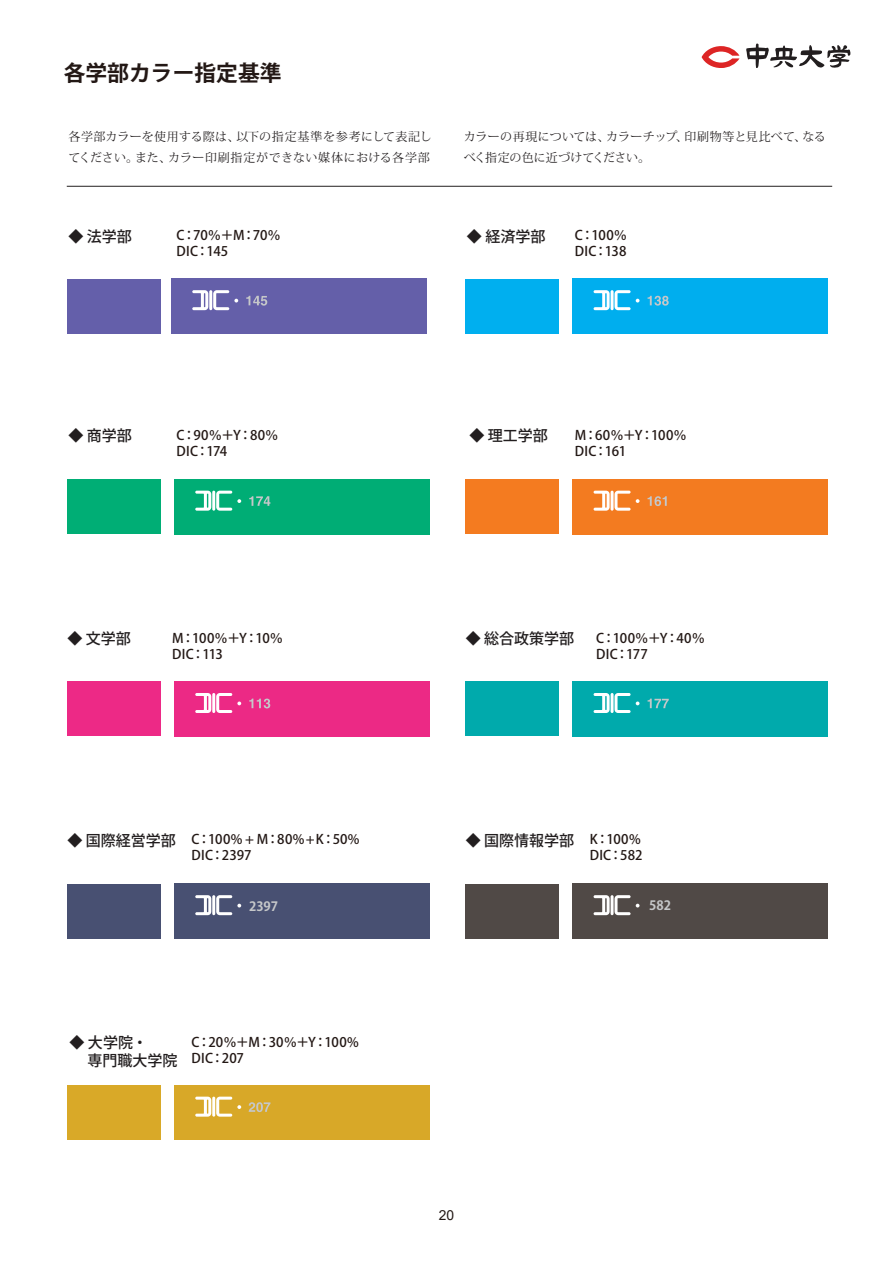
<style>
.page{position:relative;width:893px;height:1263px;background:#fff}
.page>*{position:absolute;margin:0;border:0;box-sizing:border-box;transform-origin:0 0}
.t1{font:700 21.75px "Koz Go Pro";color:#231815}
.t2{font:500 15px/18px "Koz Go Pro";color:#221e1f}
.t3{font:13.8px "Arial";color:#231815}
.t4{font:500 13.2px/15.9px "Koz Go Pro";letter-spacing:.01em;color:#231815}
.t5{font:500 13.2px/15.9px "Koz Go Pro";letter-spacing:-.035em;color:#231815}
.t6{font:700 12.75px "Koz Go Pr 6 N";color:#c5c7c9}
.t7{font:12px/21px "Koz Min Pro";letter-spacing:.025em;color:#221e1f}
.t8{font:12px/21px "Koz Min Pro";color:#221e1f}
.s1{font-size:15px;color:#221e1f}
.s2{font-size:13.2px;color:#231815}
</style>
<div class="page">
<svg style="left:746px;top:43px;width:104px;height:25px"></svg>
<svg style="left:702px;top:46px;width:37px;height:22px"></svg>
<hr style="left:67px;top:186px;width:765px;height:1px;background:#221e1f">
<div style="left:68px;top:279px;width:93px;height:55px;background:#645faa"></div>
<div style="left:171px;top:279px;width:255px;height:55px;background:#645fa9"></div>
<svg style="left:192px;top:290px;width:46px;height:20px"></svg>
<svg style="left:246px;top:296px;width:21px;height:10px"></svg>
<div style="left:466px;top:279px;width:93px;height:55px;background:#00afef"></div>
<div style="left:572px;top:279px;width:255px;height:55px;background:#00aeee"></div>
<svg style="left:594px;top:290px;width:45px;height:20px"></svg>
<svg style="left:647px;top:296px;width:22px;height:10px"></svg>
<div style="left:68px;top:479px;width:93px;height:55px;background:#00ae75"></div>
<div style="left:174px;top:479px;width:255px;height:55px;background:#00ad75"></div>
<svg style="left:195px;top:491px;width:46px;height:20px"></svg>
<svg style="left:249px;top:496px;width:21px;height:10px"></svg>
<div style="left:68px;top:681px;width:93px;height:55px;background:#ed2986"></div>
<div style="left:174px;top:681px;width:255px;height:56px;background:#ec2985"></div>
<svg style="left:195px;top:693px;width:46px;height:20px"></svg>
<svg style="left:249px;top:699px;width:21px;height:9px"></svg>
<div style="left:68px;top:1085px;width:93px;height:55px;background:#d9a928"></div>
<div style="left:174px;top:1085px;width:255px;height:55px;background:#d8a828"></div>
<svg style="left:195px;top:1097px;width:46px;height:20px"></svg>
<svg style="left:249px;top:1102px;width:21px;height:10px"></svg>
<div style="left:466px;top:884px;width:93px;height:55px;background:#504946"></div>
<div style="left:572px;top:884px;width:255px;height:55px;background:#504946"></div>
<svg style="left:594px;top:895px;width:45px;height:20px"></svg>
<div style="left:68px;top:884px;width:93px;height:55px;background:#485072"></div>
<div style="left:174px;top:884px;width:255px;height:55px;background:#485072"></div>
<svg style="left:195px;top:895px;width:46px;height:20px"></svg>
<div style="left:466px;top:479px;width:93px;height:55px;background:#f47b20"></div>
<div style="left:572px;top:479px;width:255px;height:55px;background:#f37b20"></div>
<svg style="left:594px;top:491px;width:45px;height:20px"></svg>
<svg style="left:647px;top:496px;width:20px;height:10px"></svg>
<div style="left:466px;top:681px;width:93px;height:55px;background:#00aaac"></div>
<div style="left:572px;top:681px;width:255px;height:56px;background:#00aaac"></div>
<svg style="left:594px;top:693px;width:45px;height:20px"></svg>
<svg style="left:647px;top:699px;width:22px;height:9px"></svg>
<h1 class="t1" style="left:64px;top:59px;width:219px">各学部カラー指定基準</h1>
<p class="t7" style="left:68px;top:126px;width:365px">各学部カラーを使用する際は、以下の指定基準を参考にして表記してください。また、カラー印刷指定ができない媒体における各学部</p>
<p class="t8" style="left:464px;top:126px;width:364px">カラーの再現については、カラーチップ、印刷物等と見比べて、なるべく指定の色に近づけてください。</p>
<p class="t2" style="left:68px;top:228px;width:65px">◆ 法学部</p>
<p class="t4" style="left:177px;top:228px;width:106px">C：70％＋M：70％<br>DIC：145</p>
<p class="t2" style="left:467px;top:228px;width:80px">◆ 経済学部</p>
<p class="t4" style="left:575px;top:228px;width:54px">C：100％<br>DIC：138</p>
<p class="t2" style="left:68px;top:427px;width:65px">◆ 商学部</p>
<p class="t4" style="left:177px;top:427px;width:103px">C：90％＋Y：80％<br>DIC：174</p>
<p class="t2" style="left:469px;top:427px;width:80px">◆ 理工学部</p>
<p class="t4" style="left:575px;top:427px;width:113px">M：60％＋Y：100％<br>DIC：161</p>
<p class="t2" style="left:68px;top:630px;width:65px">◆ 文学部</p>
<p class="t5" style="left:172px;top:630px;width:112px">M：100％＋Y：10％<br>DIC：113</p>
<p class="t2" style="left:466px;top:630px;width:110px">◆ 総合政策学部</p>
<p class="t4" style="left:596px;top:630px;width:110px">C：100％＋Y：40％<br>DIC：177</p>
<p class="t4" style="left:192px;top:832px;width:169px;text-indent:-124px"><span class="s1">◆ 国際経営学部</span> C：100% + M：80%+K：50%<br>DIC：2397</p>
<p class="t2" style="left:466px;top:832px;width:176px">◆ 国際情報学部 <span class="s2">K：100%</span></p>
<p class="t4" style="left:590px;top:848px;width:54px">DIC：582</p>
<p class="t6" style="left:249px;top:899px;width:31px">2397</p>
<p class="t6" style="left:649px;top:898px;width:23px">582</p>
<p class="t2" style="left:87px;top:1035px;width:91px;text-indent:-18px">◆ 大学院・<br>専門職大学院</p>
<p class="t4" style="left:192px;top:1035px;width:169px">C：20％＋M：30％＋Y：100%<br>DIC：207</p>
<p class="t3" style="left:439px;top:1206px;width:17px">20</p>
</div>
